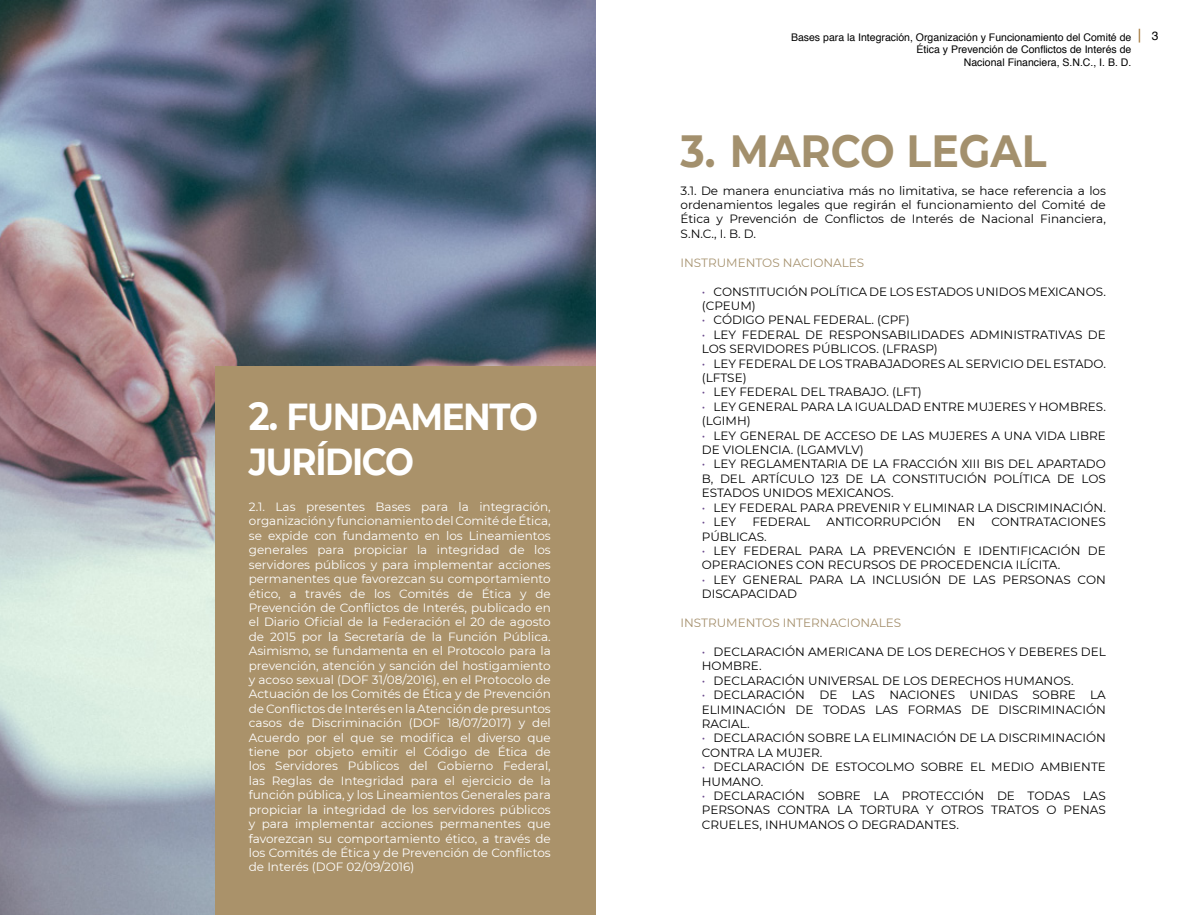
<style>
.page{position:relative;width:1191px;height:915px;background:#fff}
.page>*{position:absolute;margin:0;border:0;box-sizing:border-box;transform-origin:0 0}
.t1{font:700 45px "Montserrat";color:#a3906d;scale:.91 1}
.t2{font:700 37.5px/45px "Montserrat";letter-spacing:-.04em;color:#fff;scale:.91 1}
.t3{font:12px/14.4px "Montserrat";color:#000}
.t4{font:12px/14.4px "Montserrat";color:#fff;text-align:justify}
.t5{font:12px "Montserrat";color:#a5906d}
.t6{font:12px "Montserrat";color:#a79370}
.t7{font:12px "Helvetica";color:#000}
.t8{font:10.5px/12.6px "Helvetica";color:#000;text-align:right}
.s1{font-size:39px}
.s2{color:#020203}
.s3{color:#6e4f8f}
</style>
<div class="page">
<svg style="left:1138px;top:29px;width:2px;height:14px"></svg>
<img style="left:0;top:0;width:595px;height:914px">
<div style="left:215px;top:366px;width:380px;height:548px;background:#aa926a"></div>
<h2 class="t2" style="left:249px;top:392px;width:319px"><span class="s1">2.</span> FUNDAMENTO<br>JURÍDICO</h2>
<p class="t4" style="left:249px;top:499px;width:303px">2.1. Las presentes Bases para la integración, organización y funcionamiento del Comité de Ética, se expide con fundamento en los Lineamientos generales para propiciar la integridad de los servidores públicos y para implementar acciones permanentes que favorezcan su comportamiento ético, a través de los Comités de Ética y de Prevención de Conflictos de Interés, publicado en el Diario Oficial de la Federación el 20 de agosto de 2015 por la Secretaría de la Función Pública.<br>Asimismo, se fundamenta en el Protocolo para la prevención, atención y sanción del hostigamiento y acoso sexual (DOF 31/08/2016), en el Protocolo de Actuación de los Comités de Ética y de Prevención de Conflictos de Interés en la Atención de presuntos casos de Discriminación (DOF 18/07/2017) y del Acuerdo por el que se modifica el diverso que tiene por objeto emitir el Código de Ética de los Servidores Públicos del Gobierno Federal, las Reglas de Integridad para el ejercicio de la función pública, y los Lineamientos Generales para propiciar la integridad de los servidores públicos y para implementar acciones permanentes que favorezcan su comportamiento ético, a través de los Comités de Ética y de Prevención de Conflictos de Interés (DOF 02/09/2016)</p>
<p class="t8" style="left:791px;top:31px;width:342px">Bases para la Integración, Organización y Funcionamiento del Comité de<br>Ética y Prevención de Conflictos de Interés de<br>Nacional Financiera, S.N.C., I. B. D.</p>
<p class="t7" style="left:1151px;top:26px;width:8px">3</p>
<h1 class="t1" style="left:680px;top:118px;width:404px">3. MARCO LEGAL</h1>
<p class="t3" style="left:680px;top:183px;width:427px;text-align:justify">3.1. De manera enunciativa más no limitativa, se hace referencia a los ordenamientos legales que regirán el funcionamiento del Comité de Ética y Prevención de Conflictos de Interés de Nacional Financiera, S.N.C.<span class="s2">, I. B. D.</span></p>
<p class="t6" style="left:680px;top:254px;width:185px">INSTRUMENTOS NACIONALES</p>
<p class="t3" style="left:702px;top:283px;width:405px"><span class="s3">•</span> CONSTITUCIÓN POLÍTICA DE LOS ESTADOS UNIDOS MEXICANOS. (CPEUM)</p>
<p class="t3" style="left:702px;top:312px;width:209px"><span class="s3">•</span> CÓDIGO PENAL FEDERAL. (CPF)</p>
<p class="t3" style="left:702px;top:327px;width:405px"><span class="s3">•</span> LEY FEDERAL DE RESPONSABILIDADES ADMINISTRATIVAS DE<br>LOS SERVIDORES PÚBLICOS. (LFRASP)</p>
<p class="t3" style="left:702px;top:355px;width:405px"><span class="s3">•</span> LEY FEDERAL DE LOS TRABAJADORES AL SERVICIO DEL ESTADO. (LFTSE)</p>
<p class="t3" style="left:702px;top:384px;width:221px"><span class="s3">•</span> LEY FEDERAL DEL TRABAJO. (LFT)</p>
<p class="t3" style="left:702px;top:399px;width:405px"><span class="s3">•</span> LEY GENERAL PARA LA IGUALDAD ENTRE MUJERES Y HOMBRES. (LGIMH)</p>
<p class="t3" style="left:702px;top:427px;width:405px"><span class="s3">•</span> LEY GENERAL DE ACCESO DE LAS MUJERES A UNA VIDA LIBRE<br>DE VIOLENCIA. (LGAMVLV)</p>
<p class="t3" style="left:702px;top:456px;width:405px;text-align:justify"><span class="s3">•</span> LEY REGLAMENTARIA DE LA FRACCIÓN XIII BIS DEL APARTADO B, DEL ARTÍCULO 123 DE LA CONSTITUCIÓN POLÍTICA DE LOS ESTADOS UNIDOS MEXICANOS.</p>
<p class="t3" style="left:702px;top:499px;width:405px"><span class="s3">•</span> LEY FEDERAL PARA PREVENIR Y ELIMINAR LA DISCRIMINACIÓN.</p>
<p class="t3" style="left:702px;top:514px;width:36px"><span class="s3">•</span> LEY</p>
<p class="t3" style="left:752px;top:514px;width:59px">FEDERAL</p>
<p class="t3" style="left:826px;top:514px;width:116px">ANTICORRUPCIÓN</p>
<p class="t3" style="left:957px;top:514px;width:19px">EN</p>
<p class="t3" style="left:991px;top:514px;width:116px">CONTRATACIONES</p>
<p class="t3" style="left:702px;top:528px;width:66px">PÚBLICAS.</p>
<p class="t3" style="left:702px;top:543px;width:405px"><span class="s3">•</span> LEY FEDERAL PARA LA PREVENCIÓN E IDENTIFICACIÓN DE<br>OPERACIONES CON RECURSOS DE PROCEDENCIA ILÍCITA.</p>
<p class="t3" style="left:702px;top:571px;width:405px"><span class="s3">•</span> LEY GENERAL PARA LA INCLUSIÓN DE LAS PERSONAS CON<br>DISCAPACIDAD</p>
<p class="t5" style="left:680px;top:614px;width:222px">INSTRUMENTOS INTERNACIONALES</p>
<p class="t3" style="left:702px;top:643px;width:405px"><span class="s3">•</span> DECLARACIÓN AMERICANA DE LOS DERECHOS Y DEBERES DEL<br>HOMBRE.</p>
<p class="t3" style="left:702px;top:672px;width:373px"><span class="s3">•</span> DECLARACIÓN UNIVERSAL DE LOS DERECHOS HUMANOS.</p>
<p class="t3" style="left:702px;top:687px;width:405px;text-align:justify"><span class="s3">•</span> DECLARACIÓN DE LAS NACIONES UNIDAS SOBRE LA ELIMINACIÓN DE TODAS LAS FORMAS DE DISCRIMINACIÓN RACIAL.</p>
<p class="t3" style="left:702px;top:730px;width:405px"><span class="s3">•</span> DECLARACIÓN SOBRE LA ELIMINACIÓN DE LA DISCRIMINACIÓN<br>CONTRA LA MUJER.</p>
<p class="t3" style="left:702px;top:759px;width:405px"><span class="s3">•</span> DECLARACIÓN DE ESTOCOLMO SOBRE EL MEDIO AMBIENTE<br>HUMANO.</p>
<p class="t3" style="left:702px;top:787px;width:405px;text-align:justify"><span class="s3">•</span> DECLARACIÓN SOBRE LA PROTECCIÓN DE TODAS LAS PERSONAS CONTRA LA TORTURA Y OTROS TRATOS O PENAS CRUELES, INHUMANOS O DEGRADANTES.</p>
</div>
